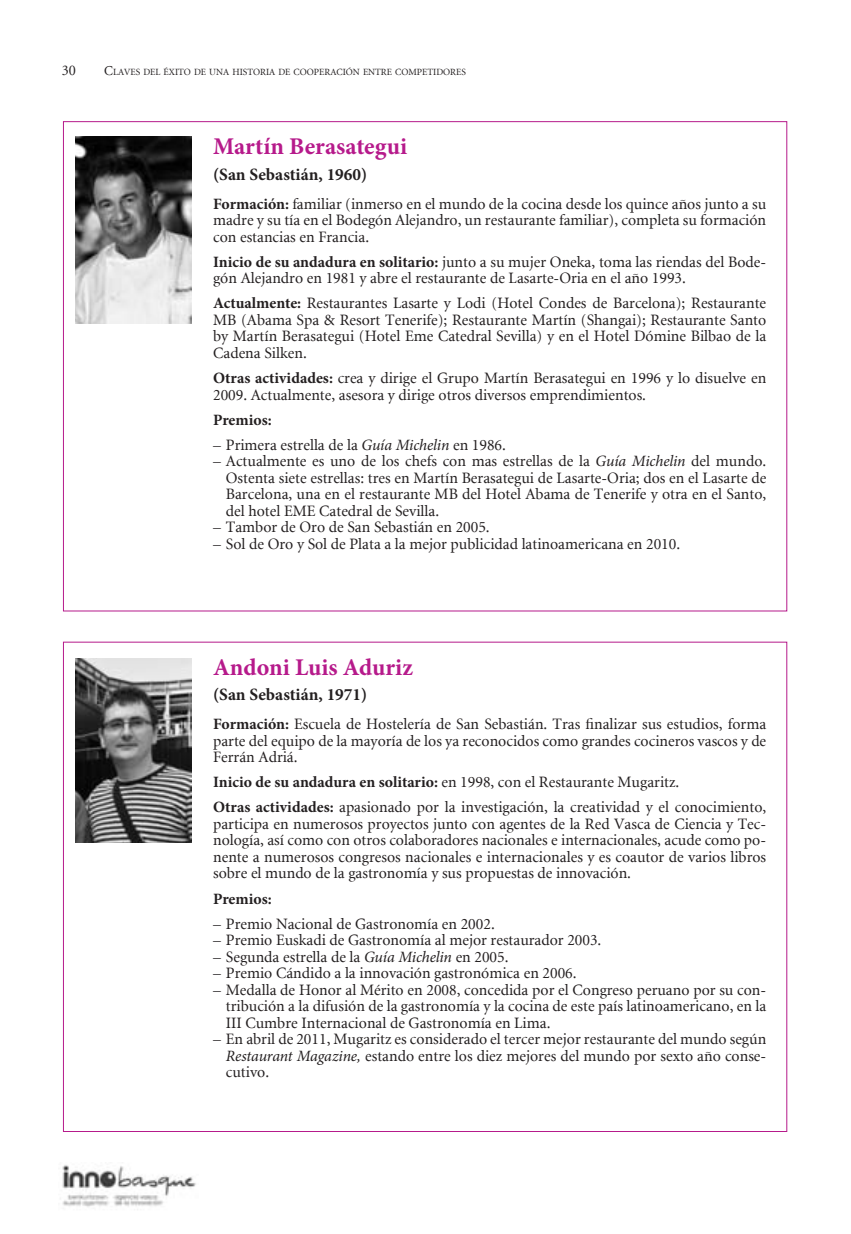
<style>
.page{position:relative;width:851px;height:1234px;background:#fff}
.page>*{position:absolute;margin:0;border:0;box-sizing:border-box;transform-origin:0 0}
.t1{font:700 24px "Minion Pro";color:#b61a8b}
.t2{font:700 17.25px "Minion Pro";color:#231f20}
.t3{font:15.75px/16.5px "Minion";color:#231f20;text-align:justify}
.t4{font:700 15.75px "Minion Pro";letter-spacing:-.005em;color:#231f20}
.t5{font:14.7px "Minion";color:#231f20}
.t6{font:9.45px "Minion";color:#231f20}
.s1{font-size:13.5px}
.s2{font-family:"Minion Pro";font-weight:700}
.s3{font-family:"Minion Pro";font-style:italic}
</style>
<div class="page">
<img style="left:62px;top:1165px;width:134px;height:42px">
<img style="left:75px;top:136px;width:116px;height:187px">
<img style="left:75px;top:658px;width:116px;height:184px">
<p class="t5" style="left:62px;top:63px;width:16px">30</p>
<p class="t6" style="left:104px;top:68px;width:363px"><span class="s1">C</span>LAVES DEL ÉXITO DE UNA HISTORIA DE COOPERACIÓN ENTRE COMPETIDORES</p>
<h1 class="t1" style="left:213px;top:129px;width:195px">Martín Berasategui</h1>
<p class="t2" style="left:213px;top:162px;width:156px">(San Sebastián, 1960)</p>
<p class="t3" style="left:213px;top:196px;width:554px"><span class="s2">Formación:</span> familiar (inmerso en el mundo de la cocina desde los quince años junto a su madre y su tía en el Bodegón Alejandro, un restaurante familiar), completa su formación con estancias en Francia.</p>
<p class="t3" style="left:213px;top:254px;width:554px"><span class="s2">Inicio de su andadura en solitario:</span> junto a su mujer Oneka, toma las riendas del Bode&shy;gón Alejandro en 1981 y abre el restaurante de Lasarte-Oria en el año 1993.</p>
<p class="t3" style="left:213px;top:296px;width:554px"><span class="s2">Actualmente:</span> Restaurantes Lasarte y Lodi (Hotel Condes de Barcelona); Restaurante MB (Abama Spa &amp; Resort Tenerife); Restaurante Martín (Shangai); Restaurante Santo by Martín Berasategui (Hotel Eme Catedral Sevilla) y en el Hotel Dómine Bilbao de la Cadena Silken.</p>
<p class="t3" style="left:213px;top:370px;width:554px"><span class="s2">Otras actividades:</span> crea y dirige el Grupo Martín Berasategui en 1996 y lo disuelve en<br>2009. Actualmente, asesora y dirige otros diversos emprendimientos.</p>
<p class="t4" style="left:213px;top:408px;width:60px">Premios:</p>
<p class="t3" style="left:213px;top:437px;width:294px">– Primera estrella de la <span class="s3">Guía Michelin</span> en 1986.</p>
<p class="t3" style="left:226px;top:453px;width:542px;text-indent:-13px">– Actualmente es uno de los chefs con mas estrellas de la <span class="s3">Guía Michelin</span> del mundo.<br>Ostenta siete estrellas: tres en Martín Berasategui de Lasarte-Oria; dos en el Lasarte de Barcelona, una en el restaurante MB del Hotel Abama de Tenerife y otra en el Santo, del hotel EME Catedral de Sevilla.</p>
<p class="t3" style="left:213px;top:519px;width:278px">– Tambor de Oro de San Sebastián en 2005.</p>
<p class="t3" style="left:213px;top:536px;width:468px">– Sol de Oro y Sol de Plata a la mejor publicidad latinoamericana en 2010.</p>
<h1 class="t1" style="left:213px;top:649px;width:201px">Andoni Luis Aduriz</h1>
<p class="t2" style="left:213px;top:682px;width:156px">(San Sebastián, 1971)</p>
<p class="t3" style="left:213px;top:716px;width:554px"><span class="s2">Formación:</span> Escuela de Hostelería de San Sebastián. Tras finalizar sus estudios, forma parte del equipo de la mayoría de los ya reconocidos como grandes cocineros vascos y de Ferrán Adriá.</p>
<p class="t3" style="left:213px;top:770px;width:554px;line-height:25px"><span class="s2">Inicio de su andadura en solitario:</span> en 1998, con el Restaurante Mugaritz.<br><span class="s2">Otras actividades:</span> apasionado por la investigación, la creatividad y el conocimiento,</p>
<p class="t3" style="left:213px;top:816px;width:554px">participa en numerosos proyectos junto con agentes de la Red Vasca de Ciencia y Tec&shy;nología, así como con otros colaboradores nacionales e internacionales, acude como po&shy;nente a numerosos congresos nacionales e internacionales y es coautor de varios libros sobre el mundo de la gastronomía y sus propuestas de innovación.</p>
<p class="t4" style="left:213px;top:887px;width:60px">Premios:</p>
<p class="t3" style="left:213px;top:915px;width:283px">– Premio Nacional de Gastronomía en 2002.</p>
<p class="t3" style="left:213px;top:932px;width:390px">– Premio Euskadi de Gastronomía al mejor restaurador 2003.</p>
<p class="t3" style="left:213px;top:948px;width:297px">– Segunda estrella de la <span class="s3">Guía Michelin</span> en 2005.</p>
<p class="t3" style="left:213px;top:965px;width:365px">– Premio Cándido a la innovación gastronómica en 2006.</p>
<p class="t3" style="left:226px;top:981px;width:542px;text-indent:-13px">– Medalla de Honor al Mérito en 2008, concedida por el Congreso peruano por su con&shy;tribución a la difusión de la gastronomía y la cocina de este país latinoamericano, en la III Cumbre Internacional de Gastronomía en Lima.</p>
<p class="t3" style="left:226px;top:1031px;width:542px;text-indent:-13px">– En abril de 2011, Mugaritz es considerado el tercer mejor restaurante del mundo según <span class="s3">Restaurant Magazine,</span> estando entre los diez mejores del mundo por sexto año conse&shy;cutivo.</p>
</div>
